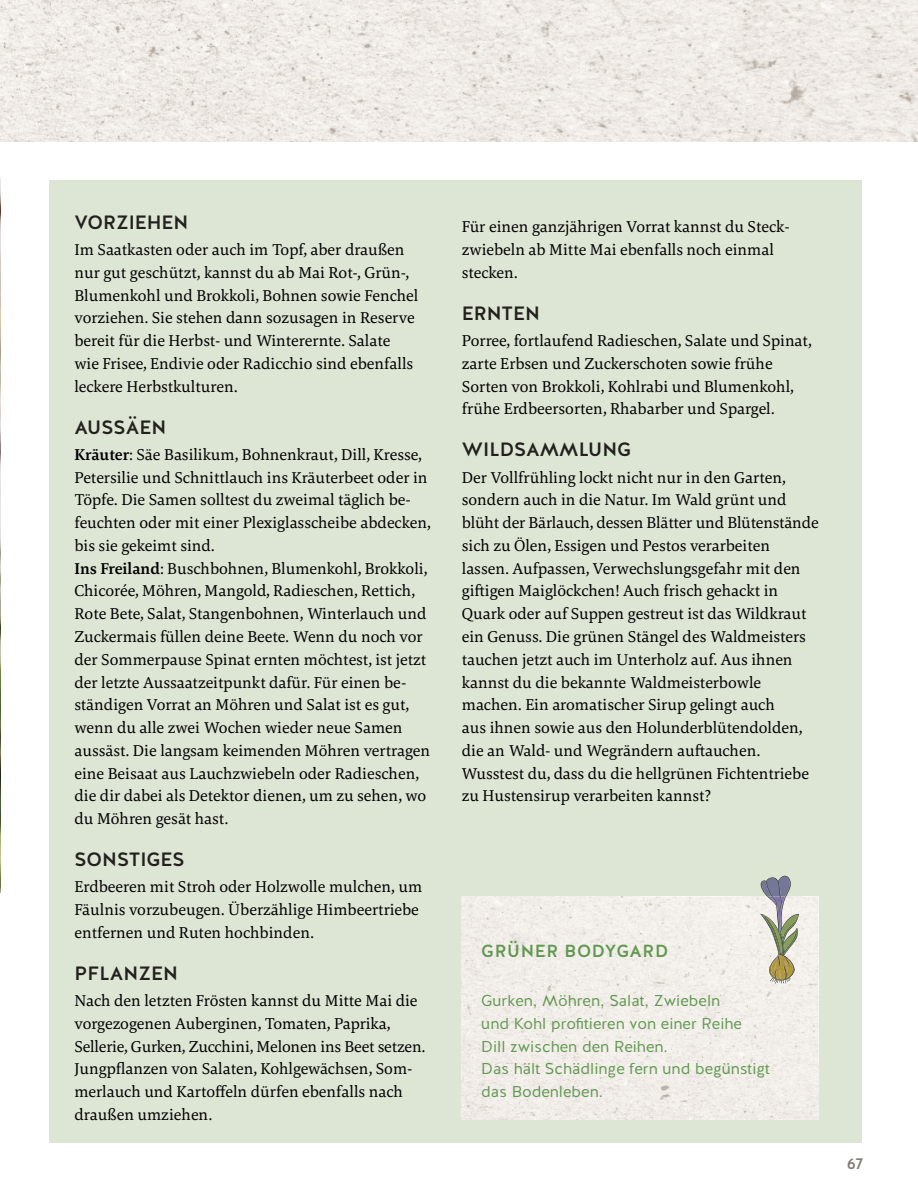
<style>
.page{position:relative;width:918px;height:1201px;background:#fff}
.page>*{position:absolute;margin:0;border:0;box-sizing:border-box;transform-origin:0 0}
.t1{font:500 19.25px "Halis GR";color:#22211d}
.t2{font:500 17.5px "Halis GR";letter-spacing:.04em;color:#629852}
.t3{font:16.45px/22.8px "Carrara";color:#000}
.t4{font:15.75px/22.8px "Halis GR";color:#629852}
.t5{font:500 15.75px "Halis GR";color:#837c75}
.s1{font-weight:700}
</style>
<div class="page">
<img style="left:0;top:0;width:918px;height:141px">
<div style="left:50px;top:180px;width:812px;height:962px;background:#dde5d4"></div>
<img style="left:0;top:179px;width:1px;height:713px">
<img style="left:461px;top:896px;width:358px;height:223px">
<img style="left:762px;top:910px;width:37px;height:73px">
<img style="left:768px;top:955px;width:26px;height:25px">
<img style="left:772px;top:910px;width:7px;height:3px">
<svg style="left:741px;top:875px;width:61px;height:35px"></svg>
<img style="left:781px;top:896px;width:5px;height:17px">
<img style="left:760px;top:913px;width:22px;height:42px">
<img style="left:780px;top:913px;width:19px;height:33px">
<img style="left:782px;top:927px;width:16px;height:28px">
<svg style="left:770px;top:955px;width:20px;height:28px"></svg>
<p class="t1" style="left:74px;top:211px;width:115px">VORZIEHEN</p>
<p class="t3" style="left:74px;top:239px;width:345px">Im Saatkasten oder auch im Topf, aber draußen nur gut geschützt, kannst du ab Mai Rot-, Grün-, Blumenkohl und Brokkoli, Bohnen sowie Fenchel vorziehen. Sie stehen dann sozusagen in Reserve bereit für die Herbst- und Winterernte. Salate wie Frisee, Endivie oder Radicchio sind ebenfalls leckere Herbstkulturen.</p>
<p class="t1" style="left:74px;top:416px;width:93px">AUSSÄEN</p>
<p class="t3" style="left:74px;top:444px;width:358px"><span class="s1">Kräuter</span>: Säe Basilikum, Bohnenkraut, Dill, Kresse, Petersilie und Schnittlauch ins Kräuterbeet oder in Töpfe. Die Samen solltest du zweimal täglich be&shy;feuchten oder mit einer Plexiglasscheibe abdecken, bis sie gekeimt sind.<br><span class="s1">Ins Freiland</span>: Buschbohnen, Blumenkohl, Brokkoli, Chicorée, Möhren, Mangold, Radieschen, Rettich, Rote Bete, Salat, Stangenbohnen, Winterlauch und Zuckermais füllen deine Beete. Wenn du noch vor der Sommerpause Spinat ernten möchtest, ist jetzt der letzte Aussaatzeitpunkt dafür. Für einen be&shy;ständigen Vorrat an Möhren und Salat ist es gut, wenn du alle zwei Wochen wieder neue Samen aussäst. Die langsam keimenden Möhren vertragen eine Beisaat aus Lauchzwiebeln oder Radieschen, die dir dabei als Detektor dienen, um zu sehen, wo du Möhren gesät hast.</p>
<p class="t1" style="left:74px;top:848px;width:112px">SONSTIGES</p>
<p class="t3" style="left:74px;top:876px;width:349px">Erdbeeren mit Stroh oder Holzwolle mulchen, um<br>Fäulnis vorzubeugen. Überzählige Himbeertriebe entfernen und Ruten hochbinden.</p>
<p class="t1" style="left:74px;top:962px;width:105px">PFLANZEN</p>
<p class="t3" style="left:74px;top:990px;width:352px">Nach den letzten Frösten kannst du Mitte Mai die vorgezogenen Auberginen, Tomaten, Paprika, Sellerie, Gurken, Zucchini, Melonen ins Beet setzen.<br>Jungpflanzen von Salaten, Kohlgewächsen, Som&shy;merlauch und Kartoffeln dürfen ebenfalls nach draußen umziehen.</p>
<p class="t3" style="left:462px;top:216px;width:329px">Für einen ganzjährigen Vorrat kannst du Steck&shy;zwiebeln ab Mitte Mai ebenfalls noch einmal stecken.</p>
<p class="t1" style="left:462px;top:302px;width:80px">ERNTEN</p>
<p class="t3" style="left:462px;top:330px;width:351px">Porree, fortlaufend Radieschen, Salate und Spinat, zarte Erbsen und Zuckerschoten sowie frühe Sorten von Brokkoli, Kohlrabi und Blumenkohl, frühe Erdbeersorten, Rhabarber und Spargel.</p>
<p class="t1" style="left:462px;top:438px;width:171px">WILDSAMMLUNG</p>
<p class="t3" style="left:462px;top:466px;width:358px">Der Vollfrühling lockt nicht nur in den Garten, sondern auch in die Natur. Im Wald grünt und blüht der Bärlauch, dessen Blätter und Blütenstände sich zu Ölen, Essigen und Pestos verarbeiten lassen. Aufpassen, Verwechslungsgefahr mit den giftigen Maiglöckchen! Auch frisch gehackt in Quark oder auf Suppen gestreut ist das Wildkraut ein Genuss. Die grünen Stängel des Waldmeisters tauchen jetzt auch im Unterholz auf. Aus ihnen kannst du die bekannte Waldmeisterbowle machen. Ein aromatischer Sirup gelingt auch<br>aus ihnen sowie aus den Holunderblütendolden, die an Wald- und Wegrändern auftauchen.<br>Wusstest du, dass du die hellgrünen Fichtentriebe zu Hustensirup verarbeiten kannst?</p>
<p class="t2" style="left:481px;top:941px;width:188px">GRÜNER BODYGARD</p>
<p class="t4" style="left:481px;top:991px;width:290px">Gurken, Möhren, Salat, Zwiebeln<br>und Kohl profitieren von einer Reihe<br>Dill zwischen den Reihen.<br>Das hält Schädlinge fern und begünstigt das Bodenleben.</p>
<p class="t5" style="left:847px;top:1154px;width:18px">67</p>
</div>
